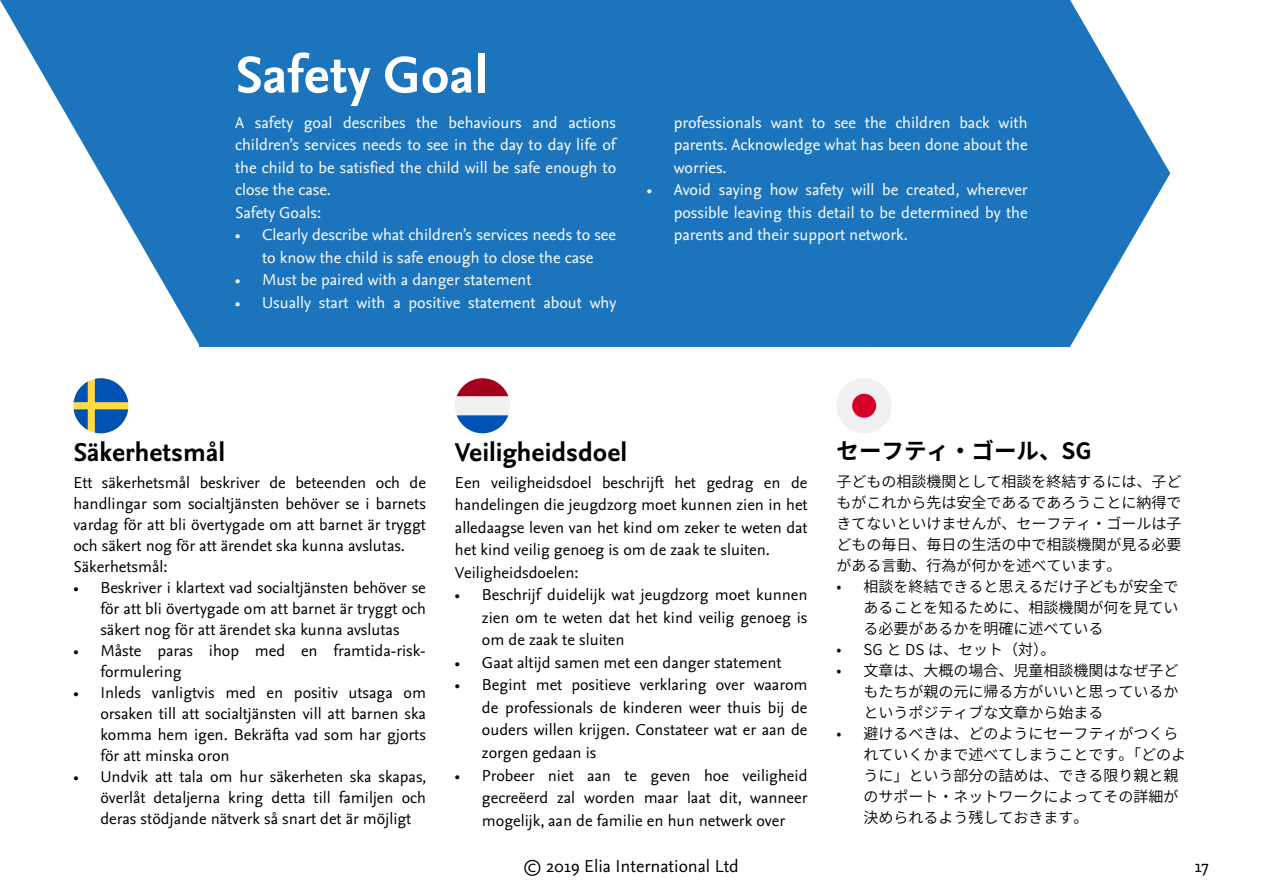
<style>
.page{position:relative;width:1263px;height:893px;background:#fff}
.page>*{position:absolute;margin:0;border:0;box-sizing:border-box;transform-origin:0 0}
.t1{font:700 54px "Nexus Sans";color:#fff}
.t2{font:700 27px "Nexus Sans";color:#000}
.t3{font:700 22.5px "Source Han Sans JP";color:#000}
.t4{font:18px "Nexus Sans";color:#000}
.t5{font:16.5px/21px "Nexus Sans";color:#000;text-align:justify}
.t6{font:16.5px/22.5px "Nexus Sans";color:#fff;text-align:justify}
.t7{font:15px/21px "Source Han Sans JP";color:#000;text-align:justify}
</style>
<div class="page">
<svg style="left:0;top:0;width:200px;height:347px"></svg>
<svg style="left:1063px;top:0;width:107px;height:347px;fill:#1c75bc"></svg>
<div style="left:73px;top:378px;width:55px;height:55px;background:#ffda44;border-radius:50%"></div>
<svg style="left:95px;top:378px;width:33px;height:24px"></svg>
<svg style="left:74px;top:382px;width:14px;height:20px"></svg>
<svg style="left:74px;top:409px;width:14px;height:21px"></svg>
<svg style="left:95px;top:409px;width:33px;height:24px"></svg>
<div style="left:200px;top:0;width:863px;height:347px;background:#1c75bc"></div>
<div style="left:455px;top:378px;width:55px;height:55px;background:#f0f0f0;border-radius:50%"></div>
<svg style="left:457px;top:378px;width:51px;height:18px"></svg>
<svg style="left:457px;top:415px;width:51px;height:18px"></svg>
<div style="left:836px;top:378px;width:56px;height:55px;background:#f0f0f0;border-radius:50%"></div>
<div style="left:852px;top:394px;width:24px;height:24px;background:#d80027;border-radius:50%"></div>
<h1 class="t1" style="left:235px;top:40px;width:254px">Safety Goal</h1>
<p class="t6" style="left:235px;top:111px;width:382px;text-align:left">A safety goal describes the behaviours and actions children’s services needs to see in the day to day life of the child to be satisfied the child will be safe enough to close the case.<br>Safety Goals:</p>
<p class="t6" style="left:235px;top:223px;width:382px;text-align:center">• Clearly describe what children’s services needs to see to know the child is safe enough to close the case</p>
<p class="t6" style="left:235px;top:268px;width:298px">• Must be paired with a danger statement</p>
<p class="t6" style="left:235px;top:291px;width:383px">• Usually start with a positive statement about why</p>
<p class="t6" style="left:674px;top:111px;width:355px">professionals want to see the children back with parents. Acknowledge what has been done about the worries.</p>
<p class="t6" style="left:674px;top:178px;width:355px;text-indent:-27px">• Avoid saying how safety will be created, wherever possible leaving this detail to be determined by the parents and their support network.</p>
<h2 class="t2" style="left:73px;top:435px;width:153px">Säkerhetsmål</h2>
<h2 class="t2" style="left:455px;top:435px;width:174px">Veiligheidsdoel</h2>
<p class="t5" style="left:455px;top:471px;width:354px;line-height:22.5px;text-align:left">Een veiligheidsdoel beschrijft het gedrag en de handelingen die jeugdzorg moet kunnen zien in het alledaagse leven van het kind om zeker te weten dat het kind veilig genoeg is om de zaak te sluiten.<br>Veiligheidsdoelen:</p>
<p class="t5" style="left:482px;top:583px;width:327px;line-height:22.5px;text-indent:-27px">• Beschrijf duidelijk wat jeugdzorg moet kunnen zien om te weten dat het kind veilig genoeg is om de zaak te sluiten</p>
<p class="t5" style="left:455px;top:652px;width:328px">• Gaat altijd samen met een danger statement</p>
<p class="t5" style="left:482px;top:674px;width:327px;line-height:22.5px;text-indent:-27px">• Begint met positieve verklaring over waarom de professionals de kinderen weer thuis bij de ouders willen krijgen. Constateer wat er aan de zorgen gedaan is</p>
<p class="t5" style="left:482px;top:764px;width:327px;line-height:22.5px;text-indent:-27px">• Probeer niet aan te geven hoe veiligheid gecreëerd zal worden maar laat dit, wanneer mogelijk, aan de familie en hun netwerk over</p>
<p class="t5" style="left:73px;top:472px;width:354px;text-align:left">Ett säkerhetsmål beskriver de beteenden och de handlingar som socialtjänsten behöver se i barnets vardag för att bli övertygade om att barnet är tryggt och säkert nog för att ärendet ska kunna avslutas.<br>Säkerhetsmål:</p>
<p class="t5" style="left:100px;top:577px;width:327px;text-indent:-27px">• Beskriver i klartext vad socialtjänsten behöver se för att bli övertygade om att barnet är tryggt och säkert nog för att ärendet ska kunna avslutas</p>
<p class="t5" style="left:100px;top:640px;width:327px;text-indent:-27px">• Måste paras ihop med en framtida-risk&shy;formulering</p>
<p class="t5" style="left:100px;top:682px;width:327px;text-indent:-27px">• Inleds vanligtvis med en positiv utsaga om orsaken till att socialtjänsten vill att barnen ska komma hem igen. Bekräfta vad som har gjorts för att minska oron</p>
<p class="t5" style="left:100px;top:766px;width:328px;text-indent:-27px">• Undvik att tala om hur säkerheten ska skapas, överlåt detaljerna kring detta till familjen och deras stödjande nätverk så snart det är möjligt</p>
<h3 class="t3" style="left:836px;top:438px;width:257px">セーフティ・ゴール、SG</h3>
<p class="t7" style="left:836px;top:472px;width:346px">子どもの相談機関として相談を終結するには、子どもがこれから先は安全であるであろうことに納得できてないといけませんが、セーフティ・ゴールは子どもの毎日、毎日の生活の中で相談機関が見る必要がある言動、行為が何かを述べています。</p>
<p class="t7" style="left:863px;top:577px;width:316px;text-indent:-27px">• 相談を終結できると思えるだけ子どもが安全であることを知るために、相談機関が何を見ている必要があるかを明確に述べている</p>
<p class="t7" style="left:836px;top:640px;width:221px">• SG と DS は、セット（対）。</p>
<p class="t7" style="left:863px;top:661px;width:316px;text-indent:-27px">• 文章は、大概の場合、児童相談機関はなぜ子どもたちが親の元に帰る方がいいと思っているかというポジティブな文章から始まる</p>
<p class="t7" style="left:863px;top:724px;width:324px;text-align:left;text-indent:-27px">• 避けるべきは、どのようにセーフティがつくられていくかまで述べてしまうことです。「どのように」という部分の詰めは、できる限り親と親のサポート・ネットワークによってその詳細が決められるよう残しておきます。</p>
<p class="t4" style="left:524px;top:855px;width:217px">© 2019 Elia International Ltd</p>
<p class="t4" style="left:1195px;top:855px;width:16px">17</p>
</div>
